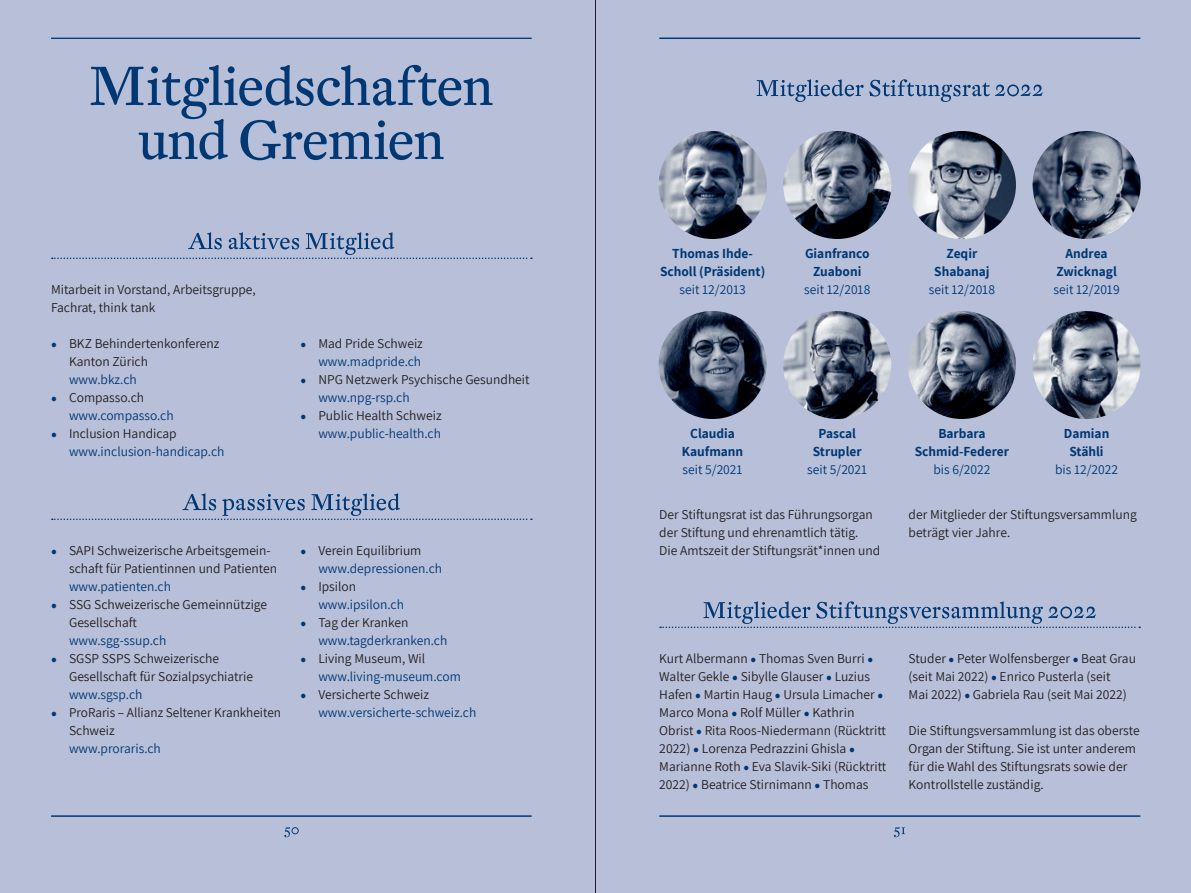
<style>
.page{position:relative;width:1191px;height:893px;background:#b8c0d9}
.page>*{position:absolute;margin:0;border:0;box-sizing:border-box;transform-origin:0 0}
.t1{font:13.5px/18px "Assistant";color:#231f20}
.t2{font:13.5px/18px "Assistant";color:#013874}
.t3{font:700 13.5px/18px "Assistant";color:#013874;text-align:center}
.s1{font-size:19.5px;color:#013874}
.s2{font-size:19.5px}
.s3{color:#231f20}
.s4{color:#013874}
</style>
<div class="page">
<hr style="left:595px;top:0;width:1px;height:893px;background:#231f20">
<svg style="left:894px;top:827px;width:11px;height:10px"></svg>
<svg style="left:284px;top:827px;width:15px;height:10px"></svg>
<hr style="left:659px;top:815px;width:481px;height:2px;background:#013874">
<hr style="left:51px;top:815px;width:480px;height:2px;background:#013874">
<hr style="left:51px;top:38px;width:480px;height:1px;background:#013874">
<hr style="left:659px;top:38px;width:481px;height:1px;background:#013874">
<svg style="left:91px;top:65px;width:401px;height:95px"></svg>
<svg style="left:756px;top:79px;width:286px;height:23px"></svg>
<img style="left:658px;top:131px;width:108px;height:108px;border-radius:54px">
<img style="left:783px;top:131px;width:108px;height:108px;border-radius:54px">
<img style="left:908px;top:131px;width:108px;height:108px;border-radius:54px">
<img style="left:1032px;top:131px;width:108px;height:108px;border-radius:54px">
<img style="left:658px;top:311px;width:108px;height:108px;border-radius:54px">
<img style="left:783px;top:311px;width:108px;height:108px;border-radius:54px">
<img style="left:908px;top:311px;width:108px;height:108px;border-radius:54px">
<img style="left:1032px;top:311px;width:108px;height:108px;border-radius:54px">
<svg style="left:52px;top:232px;width:480px;height:27px"></svg>
<svg style="left:660px;top:601px;width:480px;height:27px"></svg>
<svg style="left:52px;top:493px;width:480px;height:27px"></svg>
<p class="t1" style="left:51px;top:280px;width:206px">Mitarbeit in Vorstand, Arbeitsgruppe,<br>Fachrat, think tank</p>
<p class="t1" style="left:69px;top:334px;width:152px;text-indent:-18px"><span class="s1">•</span> BKZ Behindertenkonferenz<br>Kanton Zürich</p>
<p class="t2" style="left:69px;top:370px;width:69px">www.bkz.ch</p>
<p class="t2" style="left:69px;top:388px;width:106px;text-indent:-18px"><span class="s2">•</span> <span class="s3">Compasso.ch </span>www.compasso.ch</p>
<p class="t2" style="left:69px;top:424px;width:157px;text-indent:-18px"><span class="s2">•</span> <span class="s3">Inclusion Handicap </span>www.inclusion-handicap.ch</p>
<p class="t1" style="left:300px;top:334px;width:124px;text-align:right"><span class="s1">•</span> Mad Pride Schweiz <span class="s4">www.madpride.ch</span></p>
<p class="t1" style="left:318px;top:370px;width:213px;text-indent:-18px"><span class="s1">•</span> NPG Netzwerk Psychische Gesundheit <span class="s4">www.npg-rsp.ch</span></p>
<p class="t2" style="left:300px;top:406px;width:143px;text-align:right"><span class="s2">•</span> <span class="s3">Public Health Schweiz </span>www.public-health.ch</p>
<p class="t1" style="left:69px;top:541px;width:209px;text-indent:-18px"><span class="s1">•</span> SAPI Schweizerische Arbeitsgemein&shy;schaft für Patientinnen und Patienten</p>
<p class="t2" style="left:69px;top:577px;width:103px">www.patienten.ch</p>
<p class="t1" style="left:69px;top:595px;width:200px;text-indent:-18px"><span class="s1">•</span> SSG Schweizerische Gemeinnützige<br>Gesellschaft</p>
<p class="t2" style="left:69px;top:631px;width:99px">www.sgg-ssup.ch</p>
<p class="t1" style="left:69px;top:649px;width:186px;text-indent:-18px"><span class="s1">•</span> SGSP SSPS Schweizerische<br>Gesellschaft für Sozialpsychiatrie</p>
<p class="t2" style="left:69px;top:685px;width:75px">www.sgsp.ch</p>
<p class="t1" style="left:69px;top:703px;width:213px;text-indent:-18px"><span class="s1">•</span> ProRaris – Allianz Seltener Krankheiten<br>Schweiz</p>
<p class="t2" style="left:69px;top:739px;width:93px">www.proraris.ch</p>
<p class="t2" style="left:318px;top:541px;width:125px;text-indent:-18px"><span class="s2">•</span> <span class="s3">Verein Equilibrium </span>www.depressionen.ch</p>
<p class="t2" style="left:318px;top:577px;width:87px;text-indent:-18px"><span class="s2">•</span> <span class="s3">Ipsilon </span>www.ipsilon.ch</p>
<p class="t2" style="left:318px;top:613px;width:130px;text-indent:-18px"><span class="s2">•</span> <span class="s3">Tag der Kranken </span>www.tagderkranken.ch</p>
<p class="t2" style="left:318px;top:649px;width:144px;text-indent:-18px"><span class="s2">•</span> <span class="s3">Living Museum, Wil </span>www.living-museum.com</p>
<p class="t2" style="left:318px;top:685px;width:159px;text-indent:-18px"><span class="s2">•</span> <span class="s3">Versicherte Schweiz </span>www.versicherte-schweiz.ch</p>
<p class="t3" style="left:660px;top:244px;width:107px">Thomas Ihde-<br>Scholl (Präsident)</p>
<p class="t2" style="left:679px;top:280px;width:68px">seit 12/2013</p>
<p class="t3" style="left:805px;top:244px;width:66px">Gianfranco<br>Zuaboni</p>
<p class="t2" style="left:804px;top:280px;width:68px">seit 12/2018</p>
<p class="t3" style="left:934px;top:244px;width:57px">Zeqir<br>Shabanaj</p>
<p class="t2" style="left:928px;top:280px;width:68px">seit 12/2018</p>
<p class="t3" style="left:1056px;top:244px;width:62px">Andrea<br>Zwicknagl</p>
<p class="t2" style="left:1053px;top:280px;width:68px">seit 12/2019</p>
<p class="t3" style="left:682px;top:424px;width:63px">Claudia<br>Kaufmann</p>
<p class="t2" style="left:682px;top:460px;width:62px">seit 5/2021</p>
<p class="t3" style="left:813px;top:424px;width:50px">Pascal<br>Strupler</p>
<p class="t2" style="left:807px;top:460px;width:62px">seit 5/2021</p>
<p class="t3" style="left:914px;top:424px;width:96px">Barbara<br>Schmid-Federer</p>
<p class="t2" style="left:933px;top:460px;width:58px">bis 6/2022</p>
<p class="t3" style="left:1063px;top:424px;width:47px">Damian<br>Stähli</p>
<p class="t2" style="left:1055px;top:460px;width:65px">bis 12/2022</p>
<p class="t1" style="left:659px;top:505px;width:222px">Der Stiftungsrat ist das Führungsorgan der Stiftung und ehrenamtlich tätig.<br>Die Amtszeit der Stiftungsrät*innen und</p>
<p class="t1" style="left:908px;top:505px;width:230px">der Mitglieder der Stiftungsversammlung beträgt vier Jahre.</p>
<p class="t1" style="left:659px;top:649px;width:229px">Kurt Albermann <span class="s1">•</span> Thomas Sven Burri <span class="s1">• </span>Walter Gekle <span class="s1">•</span> Sibylle Glauser <span class="s1">•</span> Luzius Hafen <span class="s1">•</span> Martin Haug <span class="s1">•</span> Ursula Limacher <span class="s1">• </span>Marco Mona <span class="s1">•</span> Rolf Müller <span class="s1">•</span> Kathrin Obrist <span class="s1">•</span> Rita Roos-Niedermann (Rücktritt 2022) <span class="s1">•</span> Lorenza Pedrazzini Ghisla <span class="s1">• </span>Marianne Roth <span class="s1">•</span> Eva Slavik-Siki (Rücktritt 2022) <span class="s1">•</span> Beatrice Stirnimann <span class="s1">•</span> Thomas</p>
<p class="t1" style="left:908px;top:649px;width:229px">Studer <span class="s1">•</span> Peter Wolfensberger <span class="s1">•</span> Beat Grau (seit Mai 2022) <span class="s1">•</span> Enrico Pusterla (seit<br>Mai 2022) <span class="s1">•</span> Gabriela Rau (seit Mai 2022)</p>
<p class="t1" style="left:908px;top:721px;width:232px">Die Stiftungsversammlung ist das oberste Organ der Stiftung. Sie ist unter anderem für die Wahl des Stiftungsrats sowie der Kontrollstelle zuständig.</p>
</div>
